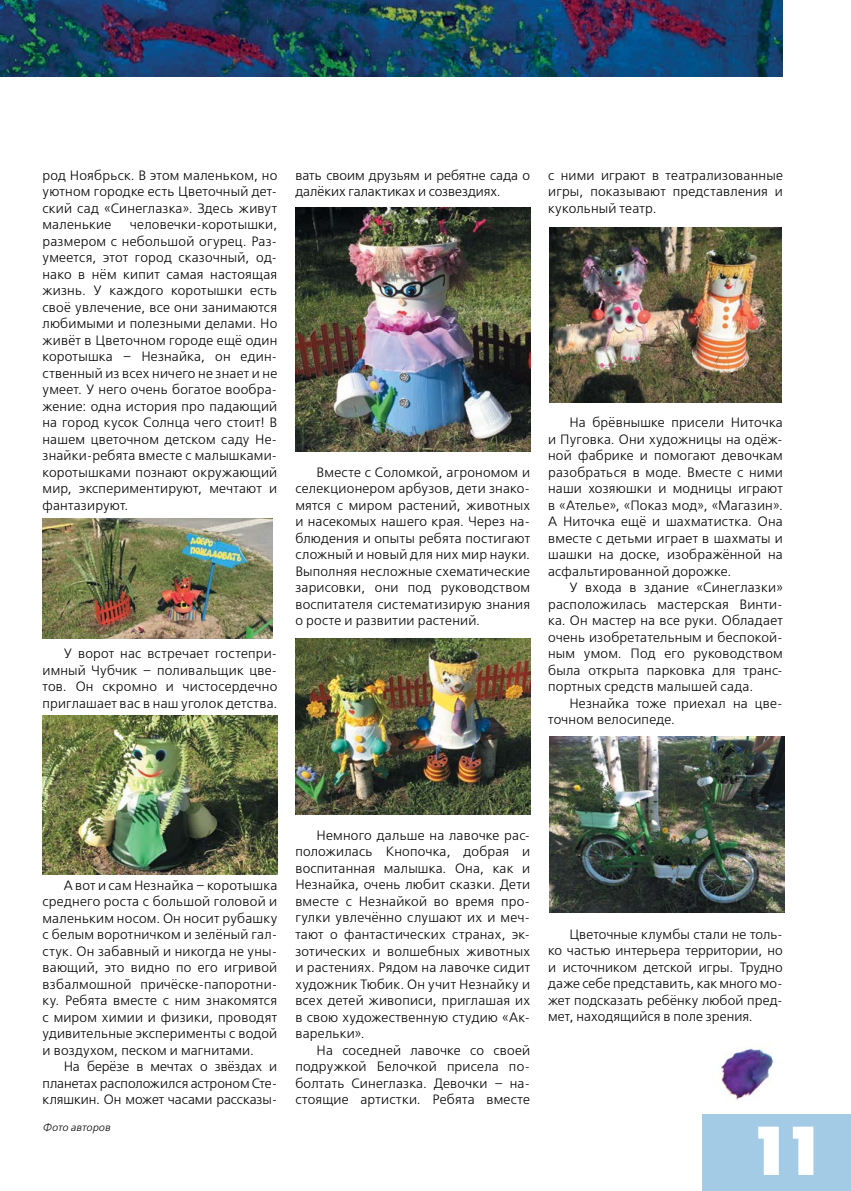
<style>
.page{position:relative;width:851px;height:1191px;background:#fff}
.page>*{position:absolute;margin:0;border:0;box-sizing:border-box;transform-origin:0 0}
.t1{font:800 69px "Bauhaus C";color:#fff}
.t2{font:13.5px/16.5px "Free Set C";letter-spacing:.015em;color:#000;text-align:justify}
.t3{font:13.5px/16.5px "Free Set C";letter-spacing:-.005em;color:#000}
.t4{font:italic 10.5px "Free Set C";letter-spacing:.02em;color:#000}
</style>
<div class="page">
<div style="left:702px;top:1114px;width:148px;height:77px;background:#a4cbe6"></div>
<img style="left:0;top:0;width:782px;height:77px">
<img style="left:721px;top:1047px;width:53px;height:54px">
<img style="left:42px;top:518px;width:231px;height:120px">
<img style="left:42px;top:716px;width:235px;height:158px">
<img style="left:295px;top:207px;width:235px;height:244px">
<img style="left:295px;top:638px;width:235px;height:176px">
<img style="left:549px;top:227px;width:232px;height:175px">
<img style="left:549px;top:736px;width:235px;height:176px">
<p class="t2" style="left:43px;top:168px;width:236px">род Ноябрьск. В этом маленьком, но уютном городке есть Цветочный дет&shy;ский сад «Синеглазка». Здесь живут маленькие</p>
<p class="t2" style="left:43px;top:217px;width:236px;text-indent:87px">человечки-коротышки, размером с небольшой огурец. Раз&shy;умеется, этот город сказочный, од&shy;нако в нём кипит самая настоящая жизнь. У каждого коротышки есть своё увлечение, все они занимаются любимыми и полезными делами. Но живёт в Цветочном городе ещё один коротышка – Незнайка, он един&shy;ственный из всех ничего не знает и не умеет. У него очень богатое вообра&shy;жение: одна история про падающий на город кусок Солнца чего стоит! В нашем цветочном детском саду Не&shy;знайки-ребята вместе с малышками&shy;коротышками познают окружающий мир, экспериментируют, мечтают и фантазируют.</p>
<p class="t2" style="left:43px;top:646px;width:236px;text-indent:21px">У ворот нас встречает гостепри&shy;имный Чубчик – поливальщик цве&shy;тов. Он скромно и чистосердечно приглашает вас в наш уголок детства.</p>
<p class="t3" style="left:295px;top:167px;width:236px">вать своим друзьям и ребятне сада о далёких галактиках и созвездиях.</p>
<p class="t2" style="left:295px;top:464px;width:236px;text-indent:21px">Вместе с Соломкой, агрономом и селекционером арбузов, дети знако&shy;мятся с миром растений, животных и насекомых нашего края. Через на&shy;блюдения и опыты ребята постигают сложный и новый для них мир науки.<br>Выполняя несложные схематические зарисовки, они под руководством воспитателя систематизирую знания о росте и развитии растений.</p>
<p class="t2" style="left:548px;top:167px;width:236px">с ними играют в театрализованные игры, показывают представления и кукольный театр.</p>
<p class="t2" style="left:548px;top:415px;width:236px;text-indent:21px">На брёвнышке присели Ниточка и Пуговка. Они художницы на одёж&shy;ной фабрике и помогают девочкам разобраться в моде. Вместе с ними наши хозяюшки и модницы играют в «Ателье», «Показ мод», «Магазин».<br>А Ниточка ещё и шахматистка. Она вместе с детьми играет в шахматы и шашки на доске, изображённой на асфальтированной дорожке.</p>
<p class="t2" style="left:548px;top:580px;width:236px;text-indent:21px">У входа в здание «Синеглазки» расположилась мастерская Винти&shy;ка. Он мастер на все руки. Обладает очень изобретательным и беспокой&shy;ным умом. Под его руководством была открыта парковка для транс&shy;портных средств малышей сада.</p>
<p class="t2" style="left:548px;top:695px;width:236px;text-indent:21px">Незнайка тоже приехал на цве&shy;точном велосипеде.</p>
<p class="t2" style="left:43px;top:877px;width:236px;text-indent:21px">А вот и сам Незнайка – коротышка среднего роста с большой головой и маленьким носом. Он носит рубашку с белым воротничком и зелёный гал&shy;стук. Он забавный и никогда не уны&shy;вающий, это видно по его игривой взбалмошной причёске-папоротни&shy;ку. Ребята вместе с ним знакомятся с миром химии и физики, проводят удивительные эксперименты с водой и воздухом, песком и магнитами.</p>
<p class="t2" style="left:43px;top:1058px;width:236px;text-indent:21px">На берёзе в мечтах о звёздах и планетах расположился астроном Сте&shy;кляшкин. Он может часами рассказы-</p>
<p class="t4" style="left:43px;top:1121px;width:69px">Фото авторов</p>
<p class="t2" style="left:295px;top:827px;width:236px;text-indent:21px">Немного дальше на лавочке рас&shy;положилась Кнопочка, добрая и воспитанная малышка. Она, как и Незнайка, очень любит сказки. Дети вместе с Незнайкой во время про&shy;гулки увлечённо слушают их и меч&shy;тают о фантастических странах, эк&shy;зотических и волшебных животных и растениях. Рядом на лавочке сидит художник Тюбик. Он учит Незнайку и всех детей живописи, приглашая их в свою художественную студию «Ак&shy;варельки».</p>
<p class="t2" style="left:295px;top:1042px;width:236px;text-indent:21px">На соседней лавочке со своей подружкой Белочкой присела по&shy;болтать Синеглазка. Девочки – на&shy;стоящие артистки. Ребята вместе</p>
<p class="t2" style="left:548px;top:926px;width:236px;text-indent:21px">Цветочные клумбы стали не толь&shy;ко частью интерьера территории, но и источником детской игры. Трудно даже себе представить, как много мо&shy;жет подсказать ребёнку любой пред&shy;мет, находящийся в поле зрения.</p>
<h1 class="t1" style="left:748px;top:1109px;width:78px">11</h1>
</div>
